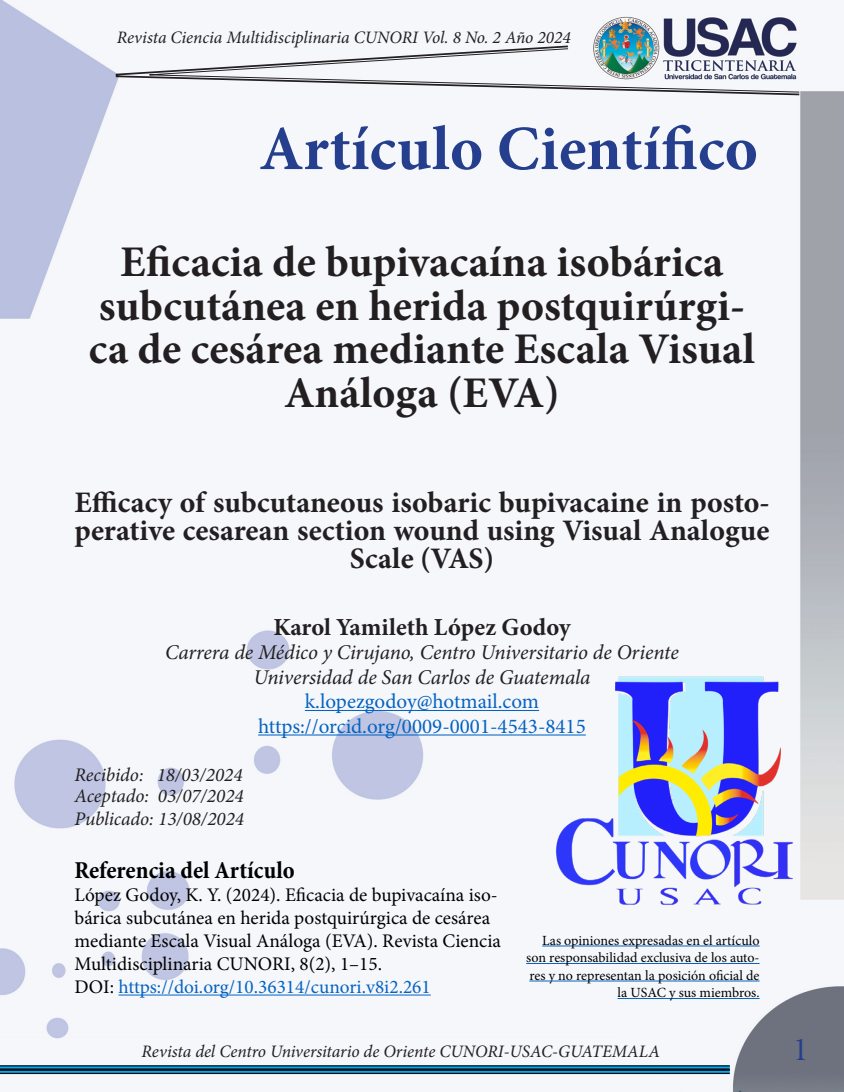
<style>
.page{position:relative;width:844px;height:1092px;background:#fff}
.page>*{position:absolute;margin:0;border:0;box-sizing:border-box;transform-origin:0 0}
.capitulo{font:700 63px "Minion Pro";letter-spacing:.005em;color:#253f8e}
.titulo{font:700 43.75px/43.8px "Minion Pro";color:#231f20;text-align:center}
.t1{font:31.5px "Bask Old Face";color:#253f8e}
.titulo-2{font:700 29.75px/28px "Minion Pro";color:#231f20;text-align:center}
.titulo-3{font:700 24.5px "Minion Pro";color:#231f20}
.t2{font:700 condensed 24.5px "Minion Pro";color:#000}
.titulo-4{font:italic 21px "Minion Pro";letter-spacing:-.005em;color:#231f20}
.titulo-5{font:21px "Minion Pro";color:#0563c1}
.t3{font:19.25px/23.1px "Minion Pro";color:#000}
.t4{font:italic 19.25px "Minion Pro";letter-spacing:-.005em;color:#231f20}
.t5{font:19.25px "Minion Pro";color:#0563c1}
.t6{font:italic 17.5px "Minion Pro";letter-spacing:-.005em;color:#231f20}
.t7{font:14px/17.5px "Minion Pro";color:#000;text-align:right}
.s1{color:#000}
</style>
<div class="page">
<img style="left:0;top:0;width:843px;height:1091px">
<svg style="left:115px;top:45px;width:685px;height:51px"></svg>
<img style="left:546px;top:667px;width:258px;height:248px">
<svg style="left:0;top:1066px;width:729px;height:6px;background:#0572a0"></svg>
<hr style="left:0;top:1065px;width:729px;height:1px;background:#100c18">
<hr style="left:0;top:1068px;width:729px;height:2px;background:#100c18">
<hr style="left:0;top:1072px;width:729px;height:1px;background:#100c18">
<hr style="left:305px;top:710px;width:234px;height:1px;background:#0563c1">
<hr style="left:258px;top:734px;width:327px;height:1px;background:#0563c1">
<hr style="left:118px;top:994px;width:312px;height:1px;background:#0563c1">
<hr style="left:542px;top:945px;width:217px;height:1px;background:#0563c1">
<hr style="left:526px;top:963px;width:233px;height:1px;background:#0563c1">
<hr style="left:529px;top:980px;width:230px;height:1px;background:#0563c1">
<hr style="left:617px;top:998px;width:142px;height:1px;background:#0563c1">
<p class="t6" style="left:117px;top:25px;width:455px">Revista Ciencia Multidisciplinaria CUNORI Vol. 8 No. 2 Año 2024</p>
<p class="capitulo" style="left:259px;top:104px;width:500px">Artículo Científico</p>
<p class="titulo" style="left:120px;top:239px;width:604px">Eficacia de bupivacaína isobárica</p>
<p class="titulo" style="left:89px;top:283px;width:667px">subcutánea en herida postquirúrgi&shy;ca de cesárea mediante Escala Visual<br>Análoga (EVA)</p>
<p class="titulo-2" style="left:74px;top:488px;width:696px">Efficacy of subcutaneous isobaric bupivacaine in posto&shy;perative cesarean section wound using Visual Analogue<br>Scale (VAS)</p>
<p class="titulo-3" style="left:273px;top:609px;width:299px">Karol Yamileth López Godoy</p>
<p class="titulo-4" style="left:165px;top:638px;width:515px">Carrera de Médico y Cirujano, Centro Universitario de Oriente</p>
<p class="titulo-4" style="left:253px;top:662px;width:338px">Universidad de San Carlos de Guatemala</p>
<p class="titulo-5" style="left:305px;top:687px;width:236px">k.lopezgodoy@hotmail.com</p>
<p class="titulo-5" style="left:258px;top:712px;width:329px">https://orcid.org/0009-0001-4543-8415</p>
<p class="t4" style="left:74px;top:761px;width:170px">Recibido: 18/03/2024</p>
<p class="t4" style="left:74px;top:782px;width:171px">Aceptado: 03/07/2024</p>
<p class="t4" style="left:74px;top:805px;width:171px">Publicado: 13/08/2024</p>
<p class="t2" style="left:74px;top:852px;width:222px">Referencia del Artículo</p>
<p class="t3" style="left:74px;top:883px;width:428px">López Godoy, K. Y. (2024). Eficacia de bupivacaína iso&shy;bárica subcutánea en herida postquirúrgica de cesárea mediante Escala Visual Análoga (EVA). Revista Ciencia Multidisciplinaria CUNORI, 8(2), 1–15.</p>
<p class="t5" style="left:74px;top:973px;width:358px"><span class="s1">DOI:</span> https://doi.org/10.36314/cunori.v8i2.261</p>
<p class="t7" style="left:526px;top:931px;width:235px">Las opiniones expresadas en el artículo son responsabilidad exclusiva de los auto&shy;res y no representan la posición oficial de la USAC y sus miembros.</p>
<p class="t6" style="left:141px;top:1039px;width:520px">Revista del Centro Universitario de Oriente CUNORI-USAC-GUATEMALA</p>
<h3 class="t1" style="left:792px;top:1032px;width:17px">1</h3>
</div>
